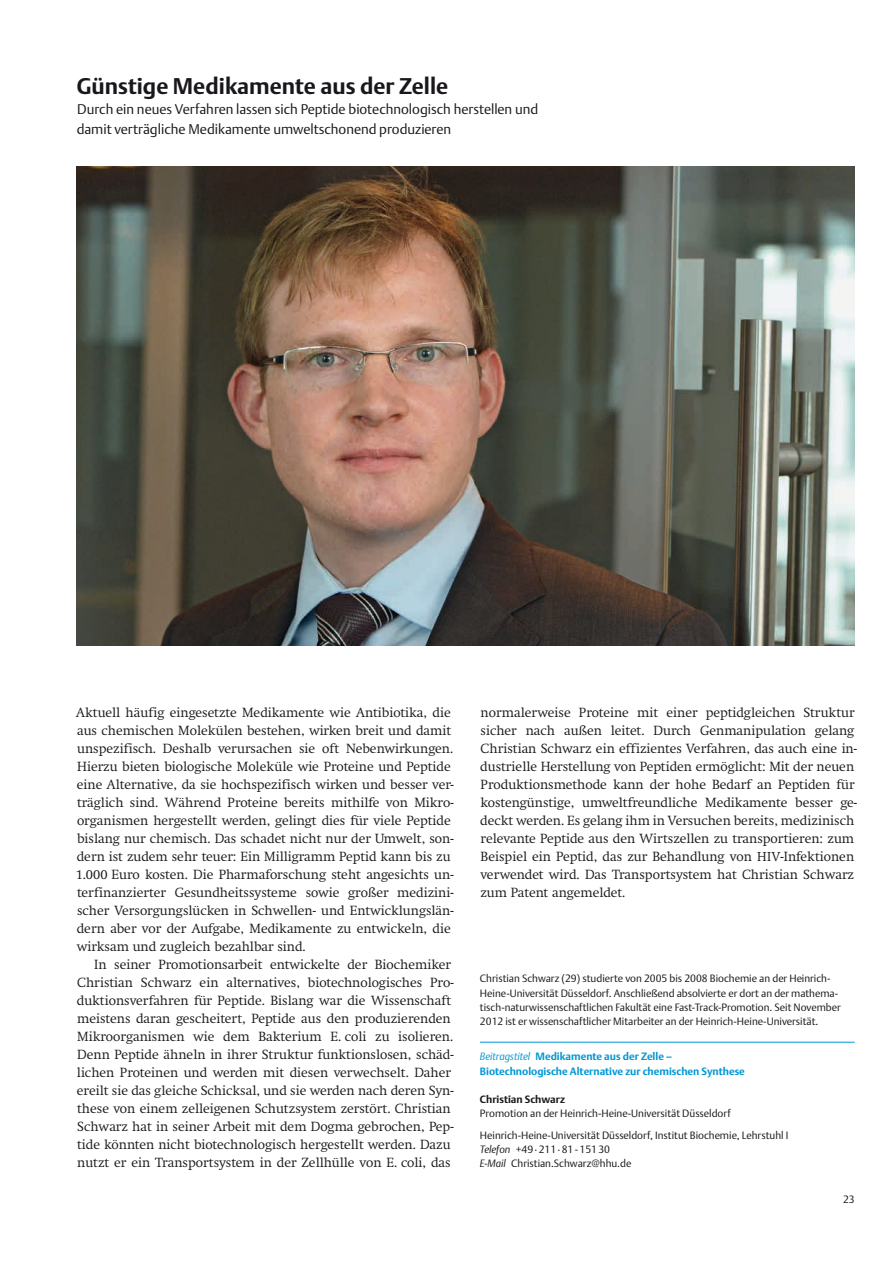
<style>
.page{position:relative;width:893px;height:1263px;background:#fff}
.page>*{position:absolute;margin:0;border:0;box-sizing:border-box;transform-origin:0 0}
.t1{font:700 22.5px "DTL Argo T";color:#1a171c}
.t2{font:300 13.8px/19.8px "DTL Argo T";color:#1a171c}
.t3{font:300 13.2px/18px "Swift TTU";color:#1a171c}
.t4{font:300 10.5px/14.2px "DTL Argo T";color:#1a171c}
.t5{font:700 10.5px/14.2px "DTL Argo T";color:#0096d3}
.t6{font:700 10.5px "DTL Argo T";color:#1a171c}
.s1{font-size:12.75px}
.s2{font-weight:300;font-style:italic}
.s3{font-style:italic}
</style>
<div class="page">
<img style="left:77px;top:167px;width:778px;height:478px">
<hr style="left:480px;top:1042px;width:375px;height:1px;background:#0096d3">
<h1 class="t1" style="left:77px;top:73px;width:373px">Günstige Medikamente aus der Zelle</h1>
<p class="t2" style="left:77px;top:99px;width:463px">Durch ein neues Verfahren lassen sich Peptide biotechnologisch herstellen und damit verträgliche Medikamente umweltschonend produzieren</p>
<p class="t3" style="left:76px;top:704px;width:379px">Aktuell häufig eingesetzte Medikamente wie Antibiotika, die aus chemischen Molekülen bestehen, wirken breit und damit unspezifisch. Deshalb verursachen sie oft Nebenwirkungen.<br>Hierzu bieten biologische Moleküle wie Proteine und Peptide eine Alternative, da sie hochspezifisch wirken und besser ver&shy;träglich sind. Während Proteine bereits mithilfe von Mikro&shy;organismen hergestellt werden, gelingt dies für viele Peptide bislang nur chemisch. Das schadet nicht nur der Umwelt, son&shy;dern ist zudem sehr teuer: Ein Milligramm Peptid kann bis zu 1.000 Euro kosten. Die Pharmaforschung steht angesichts un&shy;terfinanzierter Gesundheitssysteme sowie großer medizini&shy;scher Versorgungslücken in Schwellen- und Entwicklungslän&shy;dern aber vor der Aufgabe, Medikamente zu entwickeln, die wirksam und zugleich bezahlbar sind.</p>
<p class="t3" style="left:77px;top:956px;width:378px;text-indent:17px">In seiner Promotionsarbeit entwickelte der Biochemiker Christian Schwarz ein alternatives, biotechnologisches Pro&shy;duktionsverfahren für Peptide. Bislang war die Wissenschaft meistens daran gescheitert, Peptide aus den produzierenden Mikroorganismen wie dem Bakterium E. coli zu isolieren.<br>Denn Peptide ähneln in ihrer Struktur funktionslosen, schäd&shy;lichen Proteinen und werden mit diesen verwechselt. Daher ereilt sie das gleiche Schicksal, und sie werden nach deren Syn&shy;these von einem zelleigenen Schutzsystem zerstört. Christian Schwarz hat in seiner Arbeit mit dem Dogma gebrochen, Pep&shy;tide könnten nicht biotechnologisch hergestellt werden. Dazu nutzt er ein Transportsystem in der Zellhülle von E. coli, das</p>
<p class="t3" style="left:480px;top:704px;width:378px">normalerweise Proteine mit einer peptidgleichen Struktur sicher nach außen leitet. Durch Genmanipulation gelang Christian Schwarz ein effizientes Verfahren, das auch eine in&shy;dustrielle Herstellung von Peptiden ermöglicht: Mit der neuen Produktionsmethode kann der hohe Bedarf an Peptiden für kostengünstige, umweltfreundliche Medikamente besser ge&shy;deckt werden. Es gelang ihm in Versuchen bereits, medizinisch relevante Peptide aus den Wirtszellen zu transportieren: zum Beispiel ein Peptid, das zur Behandlung von <span class="s1">HIV</span>-Infektionen verwendet wird. Das Transportsystem hat Christian Schwarz zum Patent angemeldet.</p>
<p class="t4" style="left:480px;top:971px;width:362px">Christian Schwarz (29) studierte von 2005 bis 2008 Biochemie an der Heinrich-Heine-Universität Düsseldorf. Anschließend absolvierte er dort an der mathema&shy;tisch-naturwissenschaftlichen Fakultät eine Fast-Track-Promotion. Seit November 2012 ist er wissenschaftlicher Mitarbeiter an der Heinrich-Heine-Universität.</p>
<p class="t5" style="left:480px;top:1049px;width:266px"><span class="s2">Beitragstitel</span> Medikamente aus der Zelle –<br>Biotechnologische Alternative zur chemischen Synthese</p>
<p class="t6" style="left:480px;top:1093px;width:87px">Christian Schwarz</p>
<p class="t4" style="left:480px;top:1103px;width:310px;line-height:21.5px">Promotion an der Heinrich-Heine-Universität Düsseldorf<br>Heinrich-Heine-Universität Düsseldorf, Institut Biochemie, Lehrstuhl I</p>
<p class="t4" style="left:480px;top:1142px;width:153px"><span class="s3">Telefon</span> +49·211·81-15130<br><span class="s3">E-Mail</span> Christian.Schwarz@hhu.de</p>
<p class="t4" style="left:843px;top:1192px;width:13px">23</p>
</div>
